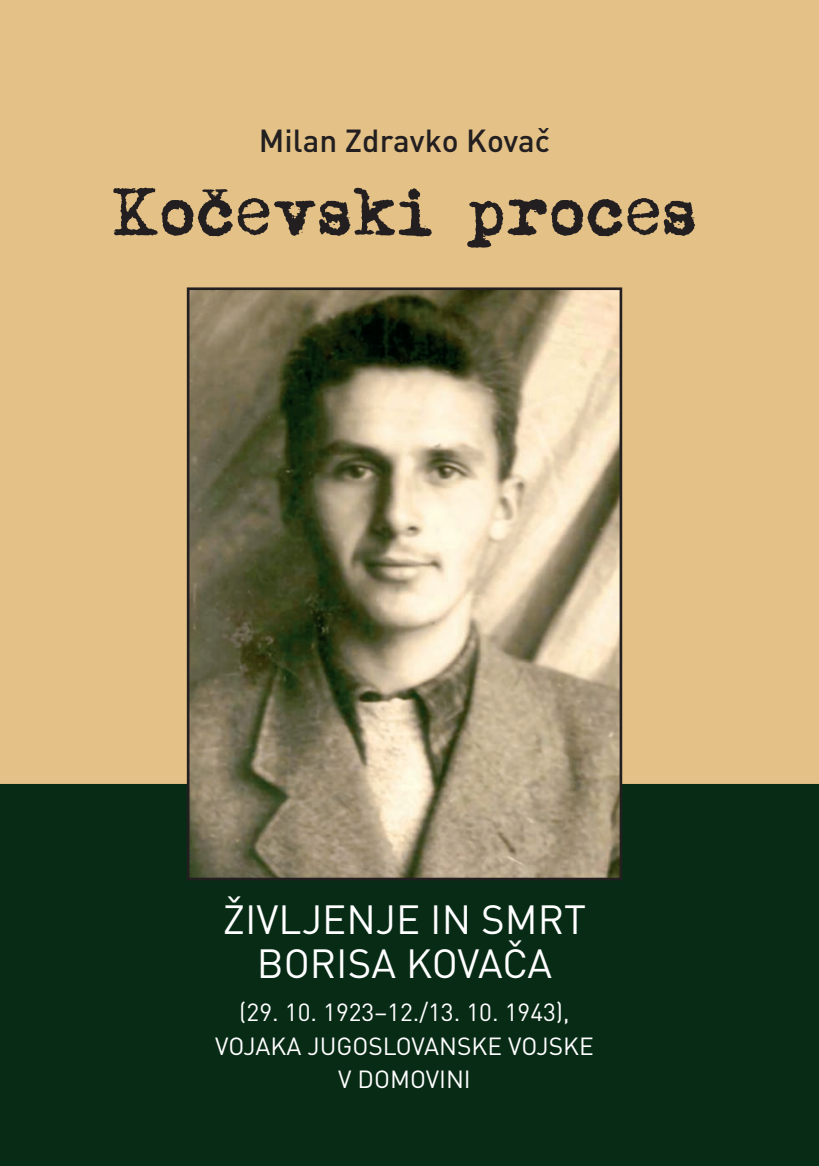
<style>
.page{position:relative;width:819px;height:1166px;background:#e3c187}
.page>*{position:absolute;margin:0;border:0;box-sizing:border-box;transform-origin:0 0}
.t1{font:40.25px "DINOT";color:#fff}
.t2{font:500 31.5px "DINOT";color:#231f20}
.t3{font:24.5px/33.2px "DINOT";color:#fff;text-align:center}
</style>
<div class="page">
<div style="left:0;top:784px;width:819px;height:382px;background:#082b16"></div>
<img style="left:191px;top:291px;width:427px;height:585px">
<div style="left:187px;top:287px;width:435px;height:593px;border:3px solid #231f20"></div>
<svg style="left:113px;top:188px;width:582px;height:60px"></svg>
<p class="t2" style="left:259px;top:121px;width:293px">Milan Zdravko Kovač</p>
<h1 class="t1" style="left:223px;top:894px;width:45px">ŽIVLJENJE</h1>
<h1 class="t1" style="left:430px;top:894px;width:157px">INSMRT</h1>
<h1 class="t1" style="left:257px;top:938px;width:99px">BORISA</h1>
<h1 class="t1" style="left:406px;top:938px;width:25px">KOVA</h1>
<h1 class="t1" style="left:502px;top:938px;width:50px">ČA</h1>
<p class="t3" style="left:215px;top:995px;width:380px">(29. 10. 1923–12./13. 10. 1943),<br>VOJAKA JUGOSLOVANSKE VOJSKE<br>V DOMOVINI</p>
</div>
